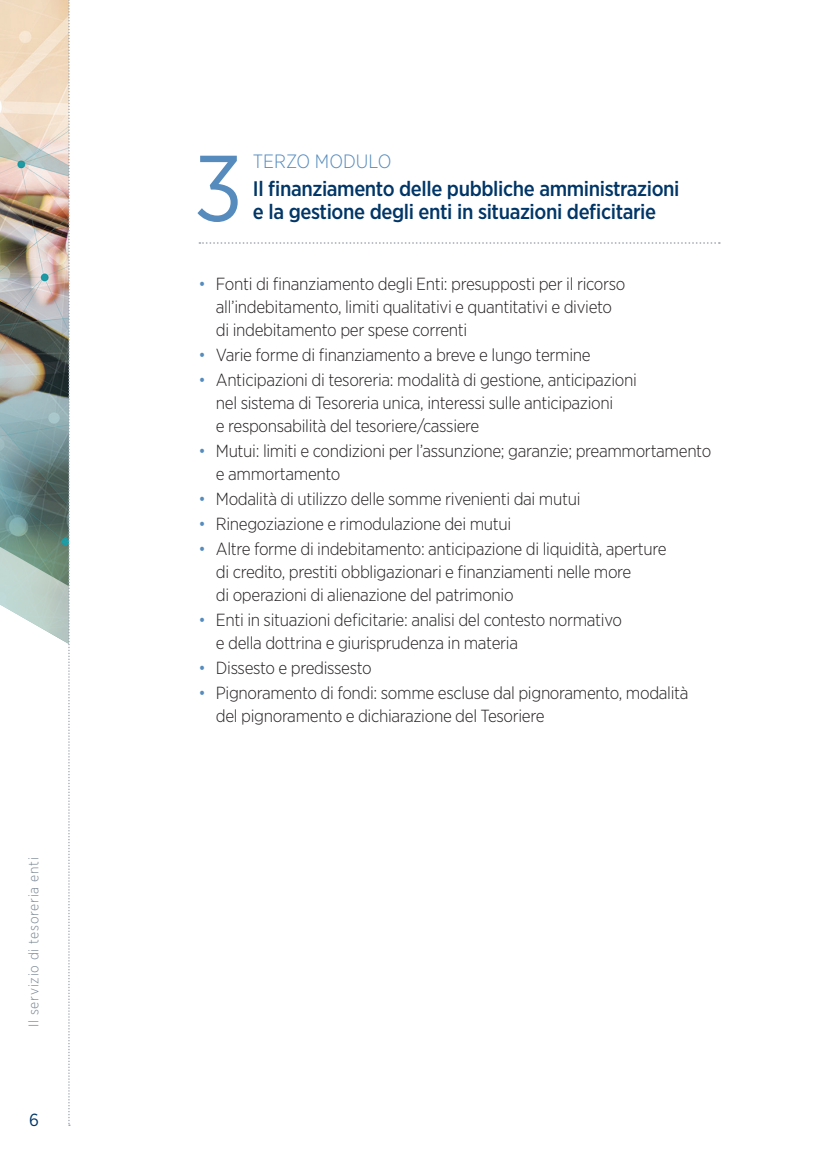
<style>
.page{position:relative;width:819px;height:1166px;background:#fff}
.page>*{position:absolute;margin:0;border:0;box-sizing:border-box;transform-origin:0 0}
.t1{font:93.27px "Gotham Narrow";color:#558bbd}
.t2{font:500 21px "Gotham Narrow";letter-spacing:-.02em;color:#003667}
.t3{font:300 19.25px "Gotham Narrow";color:#558bbd}
.t4{font:300 17.5px/22.8px "Gotham Narrow";letter-spacing:-.02em;color:#231f20}
.t5{font:17.5px "Gotham Narrow";color:#003667}
.t6{font:300 14px "Gotham Narrow";letter-spacing:.05em;color:#788592}
.s1{color:#558bbd}
</style>
<div class="page">
<img style="left:0;top:0;width:71px;height:1126px">
<svg style="left:199px;top:242px;width:520px;height:2px"></svg>
<p class="t6" style="left:25px;top:1027px;width:171px;rotate:-90deg">Il servizio di tesoreria enti</p>
<p class="t5" style="left:29px;top:1109px;width:11px">6</p>
<p class="t1" style="left:194px;top:130px;width:50px">3</p>
<p class="t3" style="left:253px;top:150px;width:140px">TERZO MODULO</p>
<p class="t2" style="left:253px;top:175px;width:428px">Il finanziamento delle pubbliche amministrazioni</p>
<p class="t2" style="left:253px;top:198px;width:404px">e la gestione degli enti in situazioni deficitarie</p>
<p class="t4" style="left:216px;top:272px;width:411px;text-indent:-17px"><span class="s1">•</span> Fonti di finanziamento degli Enti: presupposti per il ricorso all’indebitamento, limiti qualitativi e quantitativi e divieto di indebitamento per spese correnti</p>
<p class="t4" style="left:198px;top:343px;width:393px"><span class="s1">•</span> Varie forme di finanziamento a breve e lungo termine</p>
<p class="t4" style="left:216px;top:368px;width:422px;text-indent:-17px"><span class="s1">•</span> Anticipazioni di tesoreria: modalità di gestione, anticipazioni nel sistema di Tesoreria unica, interessi sulle anticipazioni<br>e responsabilità del tesoriere/cassiere</p>
<p class="t4" style="left:216px;top:439px;width:497px;text-indent:-17px"><span class="s1">•</span> Mutui: limiti e condizioni per l’assunzione; garanzie; preammortamento e ammortamento</p>
<p class="t4" style="left:198px;top:487px;width:383px"><span class="s1">•</span> Modalità di utilizzo delle somme rivenienti dai mutui</p>
<p class="t4" style="left:198px;top:512px;width:314px"><span class="s1">•</span> Rinegoziazione e rimodulazione dei mutui</p>
<p class="t4" style="left:216px;top:537px;width:452px;text-indent:-17px"><span class="s1">•</span> Altre forme di indebitamento: anticipazione di liquidità, aperture di credito, prestiti obbligazionari e finanziamenti nelle more<br>di operazioni di alienazione del patrimonio</p>
<p class="t4" style="left:216px;top:608px;width:407px;text-indent:-17px"><span class="s1">•</span> Enti in situazioni deficitarie: analisi del contesto normativo e della dottrina e giurisprudenza in materia</p>
<p class="t4" style="left:198px;top:656px;width:175px"><span class="s1">•</span> Dissesto e predissesto</p>
<p class="t4" style="left:216px;top:681px;width:474px;text-indent:-17px"><span class="s1">•</span> Pignoramento di fondi: somme escluse dal pignoramento, modalità del pignoramento e dichiarazione del Tesoriere</p>
</div>
